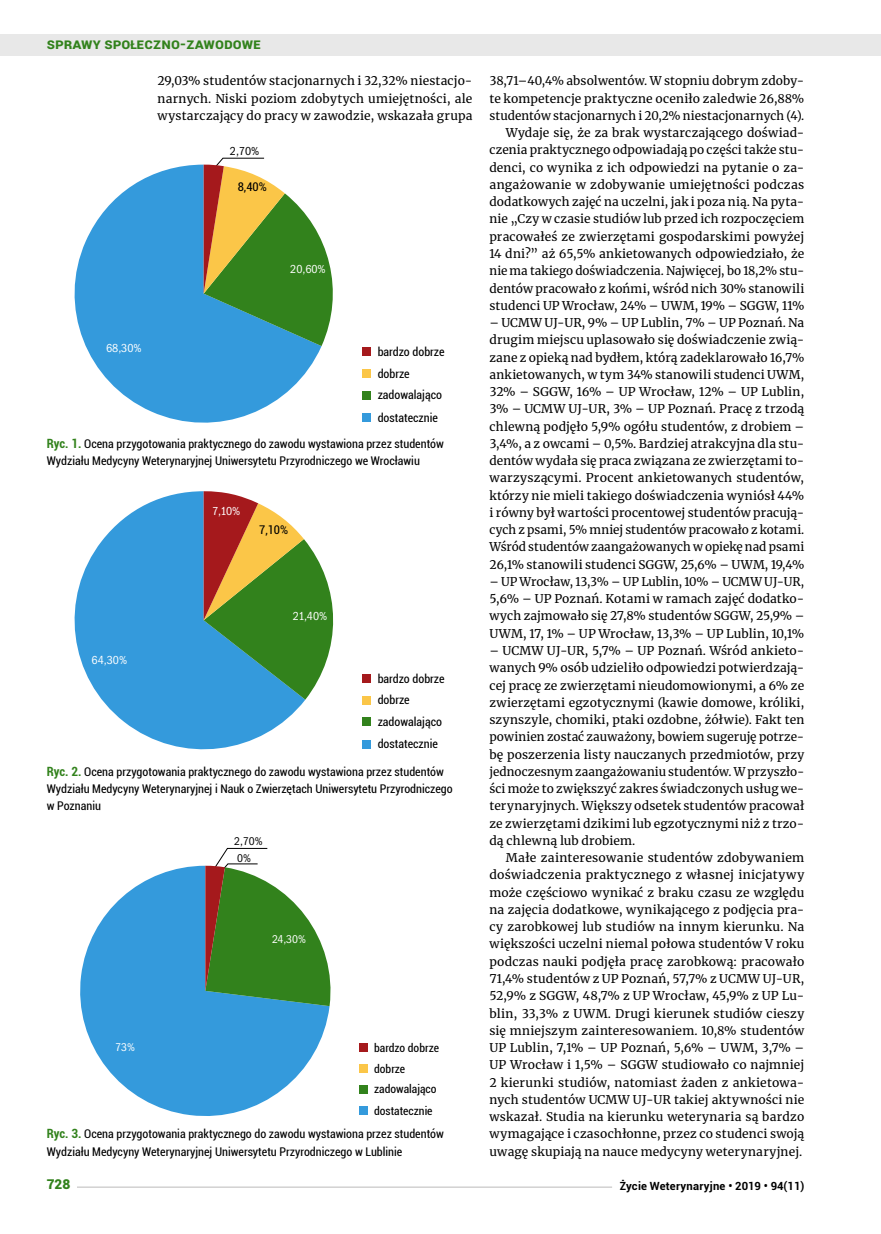
<style>
.page{position:relative;width:881px;height:1234px;background:#fff}
.page>*{position:absolute;margin:0;border:0;box-sizing:border-box;transform-origin:0 0}
.t1{font:700 15px "Roboto";color:#32821c}
.t2{font:900 13.5px "Roboto";color:#32821c}
.t3{font:12px/17.2px "Merriweather";letter-spacing:.01em;color:#000;text-align:justify}
.t4{font:condensed 12px/21.8px "Roboto";color:#000}
.t5{font:12px "Franklin Got Itc TOT Boo Con";color:#fff}
.t6{font:12px "Franklin Got Itc TOT Boo Con";color:#000}
.t7{font:condensed 11.7px/21.1px "Roboto";color:#000}
.t8{font:11.7px "Franklin Got Itc TOT Boo Con";color:#fff}
.t9{font:11.7px "Franklin Got Itc TOT Boo Con";color:#000}
.t10{font:700 11.25px "Roboto";letter-spacing:.02em;color:#000}
.s1{font-weight:900;font-size:12px}
.s2{font-weight:700;font-size:12.75px;color:#32821c}
</style>
<div class="page">
<div style="left:362px;top:347px;width:8px;height:9px;background:#a5191c"></div>
<div style="left:362px;top:369px;width:8px;height:8px;background:#fbc648"></div>
<div style="left:362px;top:390px;width:8px;height:9px;background:#32821c"></div>
<div style="left:362px;top:413px;width:8px;height:8px;background:#349adc"></div>
<svg style="left:75px;top:164px;width:246px;height:259px;fill:#349adc"></svg>
<svg style="left:203px;top:157px;width:130px;height:189px"></svg>
<div style="left:362px;top:674px;width:8px;height:8px;background:#a5191c"></div>
<div style="left:362px;top:695px;width:8px;height:9px;background:#fbc648"></div>
<div style="left:362px;top:717px;width:8px;height:8px;background:#32821c"></div>
<div style="left:362px;top:739px;width:8px;height:9px;background:#349adc"></div>
<svg style="left:75px;top:491px;width:230px;height:259px;fill:#349adc"></svg>
<svg style="left:203px;top:491px;width:131px;height:208px"></svg>
<div style="left:359px;top:1043px;width:8px;height:8px;background:#a5191c"></div>
<div style="left:359px;top:1063px;width:8px;height:9px;background:#fbc648"></div>
<div style="left:359px;top:1084px;width:8px;height:9px;background:#32821c"></div>
<div style="left:359px;top:1106px;width:8px;height:8px;background:#349adc"></div>
<svg style="left:80px;top:865px;width:249px;height:251px;fill:#349adc"></svg>
<svg style="left:205px;top:847px;width:126px;height:158px"></svg>
<div style="left:0;top:35px;width:880px;height:21px;background:#e8e8e8"></div>
<hr style="left:47px;top:1186px;width:565px;height:1px;background:#d2d1d1">
<div style="left:47px;top:1178px;width:30px;height:15px;background:#fff"></div>
<p class="t1" style="left:47px;top:33px;width:216px">Sprawy spo<span class="s1">Ł</span>eczno-zawodowe</p>
<p class="t3" style="left:157px;top:72px;width:316px">29,03% studentów stacjonarnych i 32,32% niestacjo&shy;narnych. Niski poziom zdobytych umiejętności, ale wystarczający do pracy w zawodzie, wskazała grupa</p>
<p class="t3" style="left:489px;top:72px;width:316px;text-align:right">38,71–40,4% absolwentów. W stopniu dobrym zdoby&shy;te kompetencje praktyczne oceniło zaledwie 26,88% studentów stacjonarnych i 20,2% niestacjonarnych (4).<br>Wydaje się, że za brak wystarczającego doświad&shy;czenia praktycznego odpowiadają po części także stu&shy;denci, co wynika z ich odpowiedzi na pytanie o za&shy;angażowanie w zdobywanie umiejętności podczas dodatkowych zajęć na uczelni, jak i poza nią. Na pyta&shy;nie „Czy w czasie studiów lub przed ich rozpoczęciem pracowałeś ze zwierzętami gospodarskimi powyżej 14 dni?” aż 65,5% ankietowanych odpowiedziało, że nie ma takiego doświadczenia. Najwięcej, bo 18,2% stu&shy;dentów pracowało z końmi, wśród nich 30% stanowili studenci UP Wrocław, 24% – UWM, 19% – SGGW, 11%</p>
<p class="t3" style="left:489px;top:313px;width:316px">– UCMW UJ-UR, 9% – UP Lublin, 7% – UP Poznań. Na drugim miejscu uplasowało się doświadczenie zwią&shy;zane z opieką nad bydłem, którą zadeklarowało 16,7% ankietowanych, w tym 34% stanowili studenci UWM, 32% – SGGW, 16% – UP Wrocław, 12% – UP Lublin, 3% – UCMW UJ-UR, 3% – UP Poznań. Pracę z trzodą chlewną podjęło 5,9% ogółu studentów, z drobiem – 3,4%, a z owcami – 0,5%. Bardziej atrakcyjna dla stu&shy;dentów wydała się praca związana ze zwierzętami to&shy;warzyszącymi. Procent ankietowanych studentów, którzy nie mieli takiego doświadczenia wyniósł 44% i równy był wartości procentowej studentów pracują&shy;cych z psami, 5% mniej studentów pracowało z kotami.<br>Wśród studentów zaangażowanych w opiekę nad psami 26,1% stanowili studenci SGGW, 25,6% – UWM, 19,4%</p>
<p class="t3" style="left:489px;top:572px;width:316px">– UP Wrocław, 13,3% – UP Lublin, 10% – UCMW UJ-UR, 5,6% – UP Poznań. Kotami w ramach zajęć dodatko&shy;wych zajmowało się 27,8% studentów SGGW, 25,9% – UWM, 17, 1% – UP Wrocław, 13,3% – UP Lublin, 10,1%</p>
<p class="t3" style="left:489px;top:641px;width:316px">– UCMW UJ-UR, 5,7% – UP Poznań. Wśród ankieto&shy;wanych 9% osób udzieliło odpowiedzi potwierdzają&shy;cej pracę ze zwierzętami nieudomowionymi, a 6% ze zwierzętami egzotycznymi (kawie domowe, króliki, szynszyle, chomiki, ptaki ozdobne, żółwie). Fakt ten powinien zostać zauważony, bowiem sugeruję potrze&shy;bę poszerzenia listy nauczanych przedmiotów, przy jednoczesnym zaangażowaniu studentów. W przyszło&shy;ści może to zwiększyć zakres świadczonych usług we&shy;terynaryjnych. Większy odsetek studentów pracował ze zwierzętami dzikimi lub egzotycznymi niż z trzo&shy;dą chlewną lub drobiem.</p>
<p class="t3" style="left:489px;top:848px;width:316px;text-indent:16px">Małe zainteresowanie studentów zdobywaniem doświadczenia praktycznego z własnej inicjatywy może częściowo wynikać z braku czasu ze względu na zajęcia dodatkowe, wynikającego z podjęcia pra&shy;cy zarobkowej lub studiów na innym kierunku. Na większości uczelni niemal połowa studentów V roku podczas nauki podjęła pracę zarobkową: pracowało 71,4% studentów z UP Poznań, 57,7% z UCMW UJ-UR, 52,9% z SGGW, 48,7% z UP Wrocław, 45,9% z UP Lu&shy;blin, 33,3% z UWM. Drugi kierunek studiów cieszy się mniejszym zainteresowaniem. 10,8% studentów UP Lublin, 7,1% – UP Poznań, 5,6% – UWM, 3,7% – UP Wrocław i 1,5% – SGGW studiowało co najmniej 2 kierunki studiów, natomiast żaden z ankietowa&shy;nych studentów UCMW UJ-UR takiej aktywności nie wskazał. Studia na kierunku weterynaria są bardzo wymagające i czasochłonne, przez co studenci swoją uwagę skupiają na nauce medycyny weterynaryjnej.</p>
<p class="t6" style="left:230px;top:144px;width:31px">2,70%</p>
<p class="t4" style="left:238px;top:176px;width:31px">8,40%</p>
<p class="t5" style="left:290px;top:262px;width:37px">20,60%</p>
<p class="t5" style="left:106px;top:341px;width:37px">68,30%</p>
<p class="t4" style="left:377px;top:340px;width:68px">bardzo dobrze dobrze zadowalająco dostatecznie</p>
<p class="t4" style="left:47px;top:434px;width:398px;line-height:17.2px"><span class="s2">Ryc. 1.</span> Ocena przygotowania praktycznego do zawodu wystawiona przez studentów<br>Wydziału Medycyny Weterynaryjnej Uniwersytetu Przyrodniczego we Wrocławiu</p>
<p class="t5" style="left:212px;top:504px;width:30px">7,10%</p>
<p class="t4" style="left:259px;top:518px;width:31px">7,10%</p>
<p class="t5" style="left:293px;top:608px;width:36px">21,40%</p>
<p class="t5" style="left:91px;top:652px;width:37px">64,30%</p>
<p class="t4" style="left:377px;top:667px;width:68px">bardzo dobrze dobrze zadowalająco dostatecznie</p>
<p class="t4" style="left:47px;top:762px;width:407px;line-height:17.2px"><span class="s2">Ryc. 2.</span> Ocena przygotowania praktycznego do zawodu wystawiona przez studentów<br>Wydziału Medycyny Weterynaryjnej i Nauk o Zwierzętach Uniwersytetu Przyrodniczego w Poznaniu</p>
<p class="t9" style="left:234px;top:834px;width:30px">2,70%</p>
<p class="t9" style="left:237px;top:851px;width:15px">0%</p>
<p class="t8" style="left:272px;top:931px;width:35px">24,30%</p>
<p class="t8" style="left:115px;top:1039px;width:21px">73%</p>
<p class="t7" style="left:374px;top:1036px;width:66px">bardzo dobrze dobrze zadowalająco dostatecznie</p>
<p class="t4" style="left:47px;top:1124px;width:398px;line-height:17.2px"><span class="s2">Ryc. 3.</span> Ocena przygotowania praktycznego do zawodu wystawiona przez studentów<br>Wydziału Medycyny Weterynaryjnej Uniwersytetu Przyrodniczego w Lublinie</p>
<p class="t2" style="left:47px;top:1174px;width:25px">728</p>
<p class="t10" style="left:619px;top:1177px;width:186px">Życie Weterynaryjne • 2019 • 94(11)</p>
</div>
